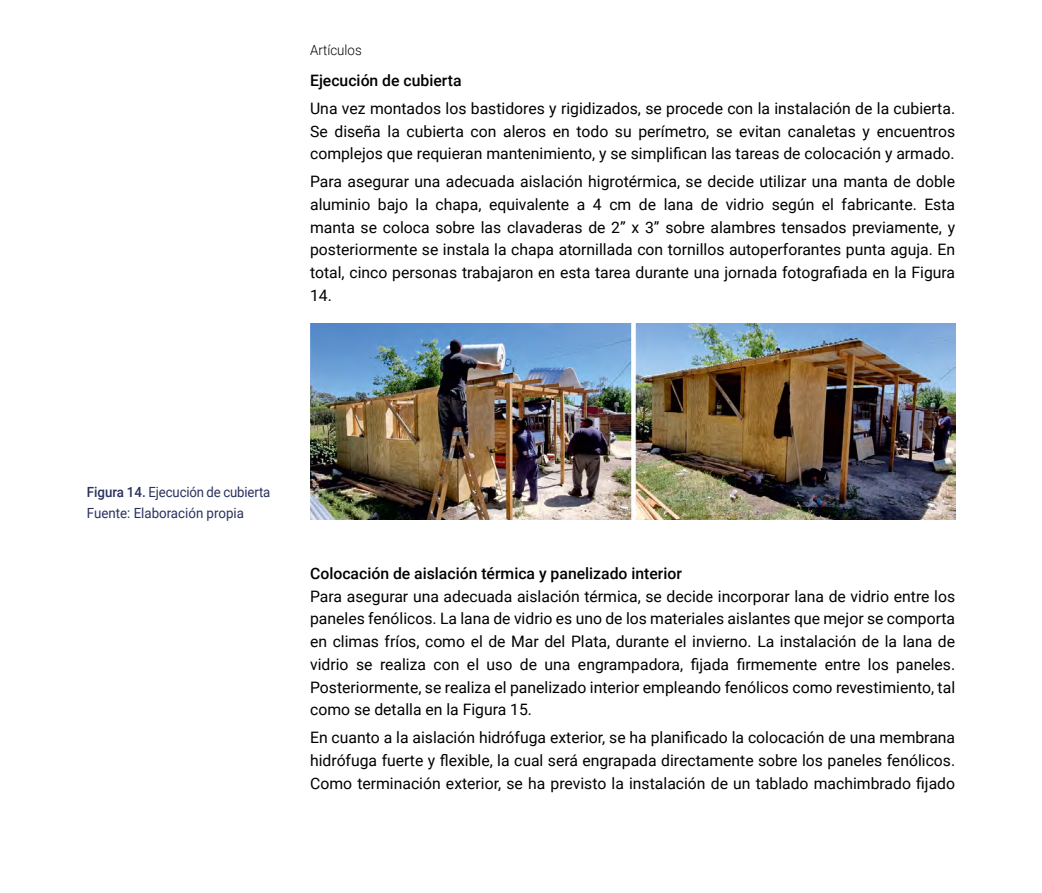
<style>
.page{position:relative;width:1042px;height:893px;background:#fff}
.page>*{position:absolute;margin:0;border:0;box-sizing:border-box;transform-origin:0 0}
.Body_Text{font:15.75px/22.8px "Roboto";color:#000;text-align:justify}
.Body_Text-2{font:500 15.75px "Roboto";color:#000}
.Resaltado_texto_-_II{font:14px "Roboto";letter-spacing:-.005em;color:#29315e;scale:.94 1}
.Resaltado_texto_-_II-2{font:14px "Roboto";letter-spacing:-.005em;color:#29315e;scale:.95 1}
.Resaltado_texto_-_II-3{font:300 14px "Roboto";color:#000;scale:.95 1}
.s1{font-weight:500}
</style>
<div class="page">
<img style="left:310px;top:323px;width:645px;height:196px">
<p class="Resaltado_texto_-_II-3" style="left:310px;top:40px;width:56px">Artículos</p>
<p class="Body_Text-2" style="left:310px;top:70px;width:153px">Ejecución de cubierta</p>
<p class="Body_Text" style="left:310px;top:96px;width:646px">Una vez montados los bastidores y rigidizados, se procede con la instalación de la cubierta.<br>Se diseña la cubierta con aleros en todo su perímetro, se evitan canaletas y encuentros complejos que requieran mantenimiento, y se simplifican las tareas de colocación y armado.</p>
<p class="Body_Text" style="left:310px;top:170px;width:646px">Para asegurar una adecuada aislación higrotérmica, se decide utilizar una manta de doble aluminio bajo la chapa, equivalente a 4 cm de lana de vidrio según el fabricante. Esta manta se coloca sobre las clavaderas de 2” x 3” sobre alambres tensados previamente, y posteriormente se instala la chapa atornillada con tornillos autoperforantes punta aguja. En total, cinco personas trabajaron en esta tarea durante una jornada fotografiada en la Figura 14.</p>
<p class="Resaltado_texto_-_II" style="left:87px;top:482px;width:197px"><span class="s1">Figura 14.</span> Ejecución de cubierta</p>
<p class="Resaltado_texto_-_II-2" style="left:87px;top:503px;width:167px">Fuente: Elaboración propia</p>
<p class="Body_Text-2" style="left:310px;top:562px;width:373px">Colocación de aislación térmica y panelizado interior</p>
<p class="Body_Text" style="left:310px;top:584px;width:646px">Para asegurar una adecuada aislación térmica, se decide incorporar lana de vidrio entre los paneles fenólicos. La lana de vidrio es uno de los materiales aislantes que mejor se comporta en climas fríos, como el de Mar del Plata, durante el invierno. La instalación de la lana de vidrio se realiza con el uso de una engrampadora, fijada firmemente entre los paneles.<br>Posteriormente, se realiza el panelizado interior empleando fenólicos como revestimiento, tal como se detalla en la Figura 15.</p>
<p class="Body_Text" style="left:310px;top:726px;width:646px">En cuanto a la aislación hidrófuga exterior, se ha planificado la colocación de una membrana hidrófuga fuerte y flexible, la cual será engrapada directamente sobre los paneles fenólicos.<br>Como terminación exterior, se ha previsto la instalación de un tablado machimbrado fijado</p>
</div>
